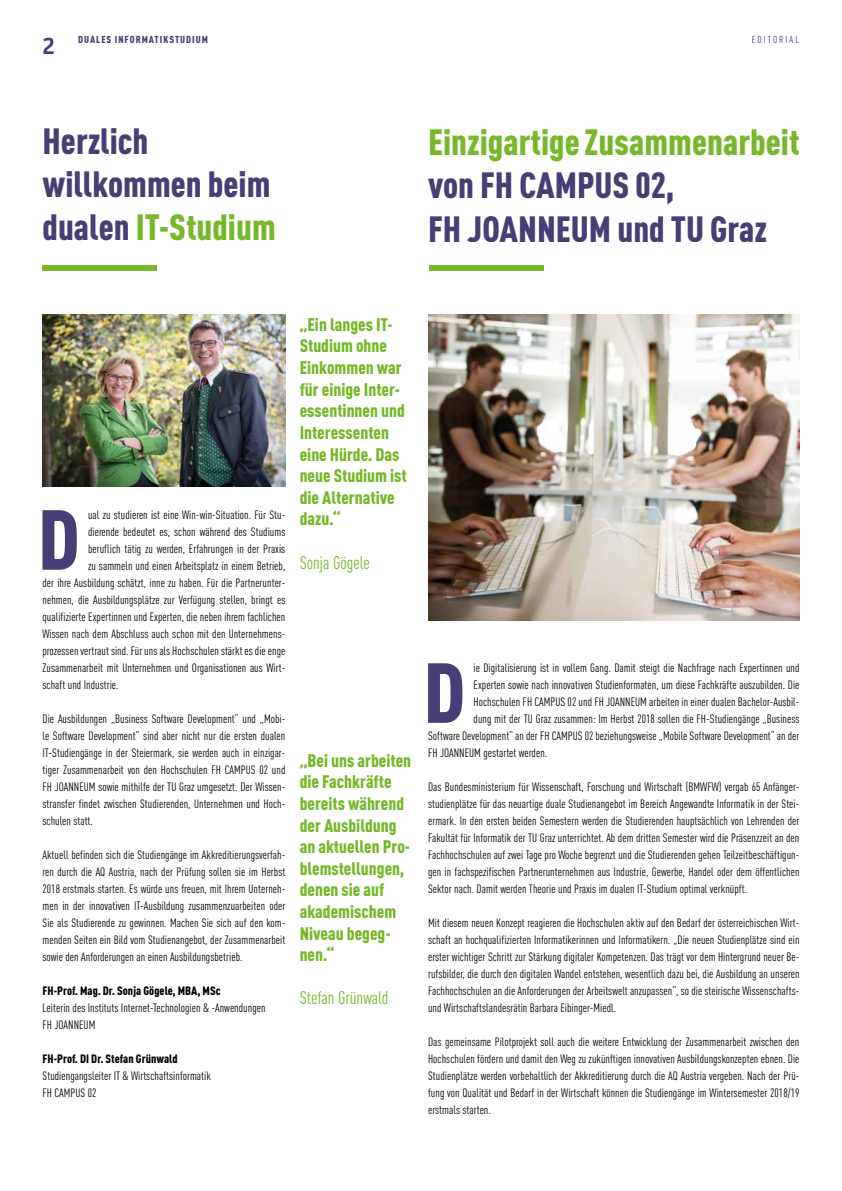
<style>
.page{position:relative;width:842px;height:1191px;background:#fff}
.page>*{position:absolute;margin:0;border:0;box-sizing:border-box;transform-origin:0 0}
.t1{font:900 condensed 83.6px "DINOT";color:#493d75}
.t2{font:900 condensed 36px/43.2px "DINOT";color:#493d75}
.t3{font:900 condensed 36px "DINOT";color:#76b82a}
.t4{font:700 24px "Parka";color:#493d75}
.t5{font:900 condensed 18px/21.6px "DINOT";color:#76b82a}
.t6{font:condensed 18px "DINOT";color:#76b82a}
.t7{font:condensed 12px/17px "DINOT";letter-spacing:.005em;color:#000;text-align:justify}
.t8{font:900 condensed 12px "DINOT";letter-spacing:.005em;color:#000}
.t9{font:900 condensed 10px "DINOT";letter-spacing:.1em;color:#493d75}
.t10{font:condensed 10px "DINOT";letter-spacing:.2em;color:#493d75}
.s1{color:#76b82a}
</style>
<div class="page">
<img style="left:428px;top:315px;width:371px;height:306px">
<img style="left:43px;top:315px;width:242px;height:171px">
<div style="left:43px;top:265px;width:114px;height:6px;background:#76b82a"></div>
<div style="left:429px;top:265px;width:114px;height:6px;background:#76b82a"></div>
<p class="t9" style="left:78px;top:32px;width:131px">DUALES INFORMATIKSTUDIUM</p>
<h3 class="t4" style="left:43px;top:32px;width:14px">2</h3>
<p class="t10" style="left:752px;top:33px;width:48px">EDITORIAL</p>
<h2 class="t2" style="left:43px;top:116px;width:235px">Herzlich willkommen beim dualen <span class="s1">IT-Studium</span></h2>
<h2 class="t3" style="left:428px;top:115px;width:373px">Einzigartige Zusammenarbeit</h2>
<h2 class="t2" style="left:428px;top:161px;width:341px">von FH CAMPUS 02,<br>FH JOANNEUM und TU Graz</h2>
<h1 class="t1" style="left:38px;top:476px;width:43px">D</h1>
<p class="t7" style="left:88px;top:505px;width:199px">ual zu studieren ist eine Win-win-Situation. Für Stu-</p>
<p class="t7" style="left:88px;top:522px;width:199px">dierende bedeutet es, schon während des Studiums</p>
<p class="t7" style="left:88px;top:539px;width:199px">beruflich tätig zu werden, Erfahrungen in der Praxis</p>
<p class="t7" style="left:88px;top:556px;width:199px">zu sammeln und einen Arbeitsplatz in einem Betrieb,</p>
<p class="t7" style="left:43px;top:573px;width:244px">der ihre Ausbildung schätzt, inne zu haben. Für die Partnerunter-</p>
<p class="t7" style="left:43px;top:590px;width:244px">nehmen, die Ausbildungsplätze zur Verfügung stellen, bringt es</p>
<p class="t7" style="left:43px;top:607px;width:244px">qualifizierte Expertinnen und Experten, die neben ihrem fachlichen</p>
<p class="t7" style="left:43px;top:624px;width:243px">Wissen nach dem Abschluss auch schon mit den Unternehmens-</p>
<p class="t7" style="left:43px;top:641px;width:244px">prozessen vertraut sind. Für uns als Hochschulen stärkt es die enge</p>
<p class="t7" style="left:43px;top:658px;width:244px">Zusammenarbeit mit Unternehmen und Organisationen aus Wirt-</p>
<p class="t7" style="left:43px;top:675px;width:78px">schaft und Industrie.</p>
<p class="t7" style="left:43px;top:709px;width:244px">Die Ausbildungen „Business Software Development“ und „Mobi&shy;le Software Development“ sind aber nicht nur die ersten dualen IT-Studiengänge in der Steiermark, sie werden auch in einzigar&shy;tiger Zusammenarbeit von den Hochschulen FH CAMPUS 02 und FH JOANNEUM sowie mithilfe der TU Graz umgesetzt. Der Wissen&shy;stransfer findet zwischen Studierenden, Unternehmen und Hoch&shy;schulen statt.</p>
<p class="t7" style="left:43px;top:845px;width:244px">Aktuell befinden sich die Studiengänge im Akkreditierungsverfah&shy;ren durch die AQ Austria, nach der Prüfung sollen sie im Herbst 2018 erstmals starten. Es würde uns freuen, mit Ihrem Unterneh&shy;men in der innovativen IT-Ausbildung zusammenzuarbeiten oder Sie als Studierende zu gewinnen. Machen Sie sich auf den kom&shy;menden Seiten ein Bild vom Studienangebot, der Zusammenarbeit sowie den Anforderungen an einen Ausbildungsbetrieb.</p>
<p class="t8" style="left:43px;top:981px;width:180px">FH-Prof. Mag. Dr. Sonja Gögele, MBA, MSc</p>
<p class="t7" style="left:43px;top:998px;width:225px">Leiterin des Instituts Internet-Technologien &amp; -Anwendungen<br>FH JOANNEUM</p>
<p class="t8" style="left:43px;top:1049px;width:137px">FH-Prof. DI Dr. Stefan Grünwald</p>
<p class="t7" style="left:43px;top:1066px;width:170px">Studiengangsleiter IT &amp; Wirtschaftsinformatik<br>FH CAMPUS 02</p>
<h3 class="t5" style="left:300px;top:312px;width:108px">„Ein langes IT-<br>Studium ohne<br>Einkommen war für einige Inter&shy;essentinnen und<br>Interessenten eine Hürde. Das neue Studium ist die Alternative dazu.“</h3>
<h3 class="t6" style="left:300px;top:550px;width:72px">Sonja Gögele</h3>
<h3 class="t5" style="left:300px;top:748px;width:113px">„Bei uns arbeiten die Fachkräfte bereits während der Ausbildung an aktuellen Pro&shy;blemstellungen, denen sie auf akademischem<br>Niveau begeg&shy;nen.“</h3>
<h3 class="t6" style="left:300px;top:985px;width:90px">Stefan Grünwald</h3>
<h1 class="t1" style="left:423px;top:629px;width:43px">D</h1>
<p class="t7" style="left:474px;top:658px;width:327px">ie Digitalisierung ist in vollem Gang. Damit steigt die Nachfrage nach Expertinnen und</p>
<p class="t7" style="left:474px;top:675px;width:327px">Experten sowie nach innovativen Studienformaten, um diese Fachkräfte auszubilden. Die</p>
<p class="t7" style="left:474px;top:692px;width:327px">Hochschulen FH CAMPUS 02 und FH JOANNEUM arbeiten in einer dualen Bachelor-Ausbil-</p>
<p class="t7" style="left:474px;top:709px;width:327px">dung mit der TU Graz zusammen: Im Herbst 2018 sollen die FH-Studiengänge „Business</p>
<p class="t7" style="left:428px;top:726px;width:373px">Software Development“ an der FH CAMPUS 02 beziehungsweise „Mobile Software Development“ an der</p>
<p class="t7" style="left:428px;top:743px;width:121px">FH JOANNEUM gestartet werden.</p>
<p class="t7" style="left:428px;top:777px;width:373px">Das Bundesministerium für Wissenschaft, Forschung und Wirtschaft (BMWFW) vergab 65 Anfänger&shy;studienplätze für das neuartige duale Studienangebot im Bereich Angewandte Informatik in der Stei&shy;ermark. In den ersten beiden Semestern werden die Studierenden hauptsächlich von Lehrenden der Fakultät für Informatik der TU Graz unterrichtet. Ab dem dritten Semester wird die Präsenzzeit an den Fachhochschulen auf zwei Tage pro Woche begrenzt und die Studierenden gehen Teilzeitbeschäftigun&shy;gen in fachspezifischen Partnerunternehmen aus Industrie, Gewerbe, Handel oder dem öffentlichen Sektor nach. Damit werden Theorie und Praxis im dualen IT-Studium optimal verknüpft.</p>
<p class="t7" style="left:428px;top:913px;width:373px">Mit diesem neuen Konzept reagieren die Hochschulen aktiv auf den Bedarf der österreichischen Wirt&shy;schaft an hochqualifizierten Informatikerinnen und Informatikern. „Die neuen Studienplätze sind ein erster wichtiger Schritt zur Stärkung digitaler Kompetenzen. Das trägt vor dem Hintergrund neuer Be&shy;rufsbilder, die durch den digitalen Wandel entstehen, wesentlich dazu bei, die Ausbildung an unseren Fachhochschulen an die Anforderungen der Arbeitswelt anzupassen“, so die steirische Wissenschafts&shy;und Wirtschaftslandesrätin Barbara Eibinger-Miedl.</p>
<p class="t7" style="left:428px;top:1032px;width:373px">Das gemeinsame Pilotprojekt soll auch die weitere Entwicklung der Zusammenarbeit zwischen den Hochschulen fördern und damit den Weg zu zukünftigen innovativen Ausbildungskonzepten ebnen. Die Studienplätze werden vorbehaltlich der Akkreditierung durch die AQ Austria vergeben. Nach der Prü&shy;fung von Qualität und Bedarf in der Wirtschaft können die Studiengänge im Wintersemester 2018/19 erstmals starten.</p>
</div>
